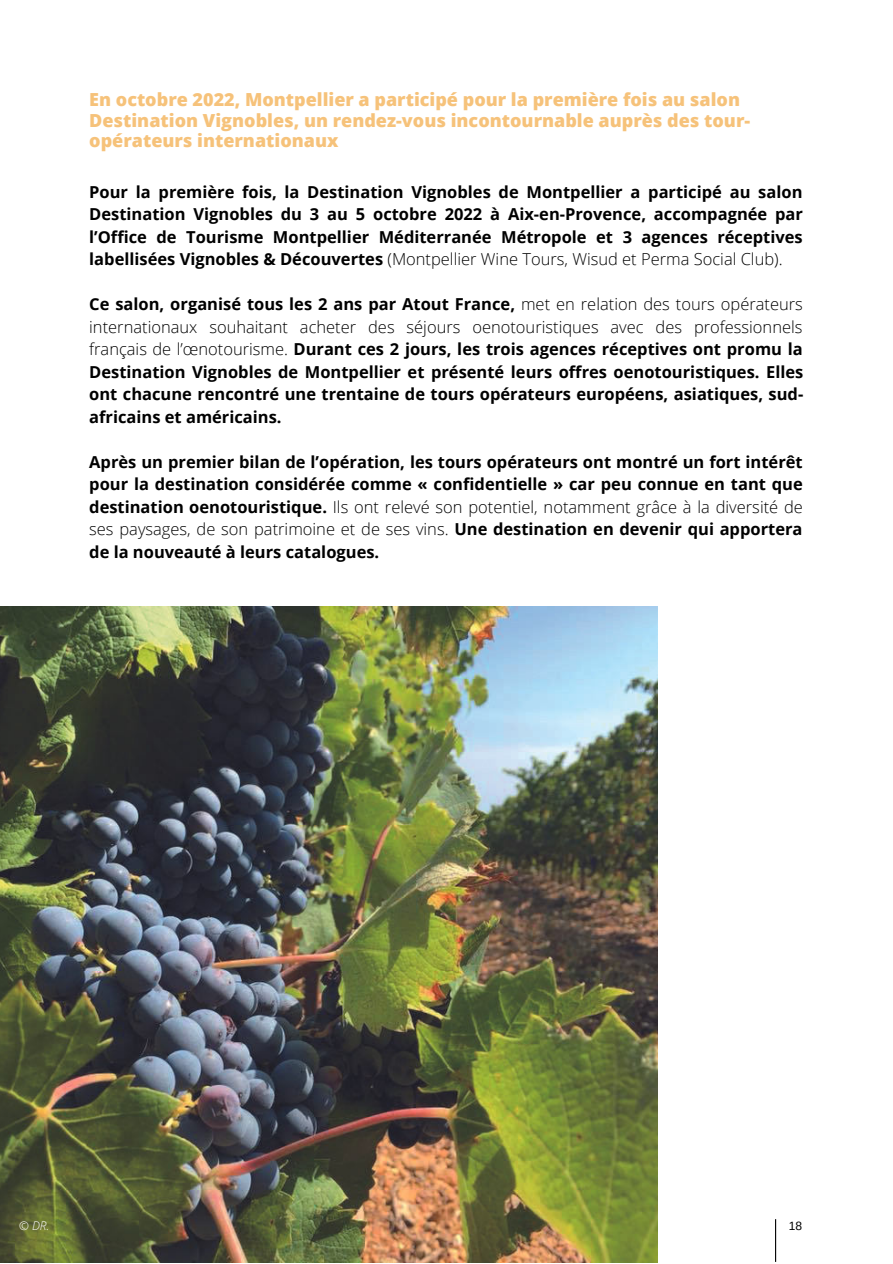
<style>
.page{position:relative;width:893px;height:1264px;background:#fff}
.page>*{position:absolute;margin:0;border:0;box-sizing:border-box;transform-origin:0 0}
.t1{font:800 18px/20.2px "Open Sans";color:#f6c27a}
.t2{font:700 16.5px/22.5px "Open Sans";color:#000;text-align:justify}
.t3{font:italic 300 12px "Open Sans";color:#fff}
.t4{font:12px "Arimo";color:#000}
.s1{font-weight:300}
</style>
<div class="page">
<hr style="left:775px;top:1219px;width:1px;height:42px;background:#000">
<img style="left:0;top:606px;width:658px;height:656px">
<p class="t1" style="left:89px;top:89px;width:662px">En octobre 2022, Montpellier a participé pour la première fois au salon<br>Destination Vignobles, un rendez-vous incontournable auprès des tour&shy;opérateurs internationaux</p>
<p class="t2" style="left:89px;top:180px;width:715px">Pour la première fois, la Destination Vignobles de Montpellier a participé au salon Destination Vignobles du 3 au 5 octobre 2022 à Aix-en-Provence, accompagnée par l’Office de Tourisme Montpellier Méditerranée Métropole et 3 agences réceptives labellisées Vignobles &amp; Découvertes <span class="s1">(Montpellier Wine Tours, Wisud et Perma Social Club).</span></p>
<p class="t2" style="left:89px;top:292px;width:715px">Ce salon, organisé tous les 2 ans par Atout France, <span class="s1">met en relation des tours opérateurs internationaux souhaitant acheter des séjours oenotouristiques avec des professionnels français de l’œnotourisme.</span> Durant ces 2 jours, les trois agences réceptives ont promu la Destination Vignobles de Montpellier et présenté leurs offres oenotouristiques. Elles ont chacune rencontré une trentaine de tours opérateurs européens, asiatiques, sud&shy;africains et américains.</p>
<p class="t2" style="left:89px;top:450px;width:715px">Après un premier bilan de l’opération, les tours opérateurs ont montré un fort intérêt pour la destination considérée comme « confidentielle » car peu connue en tant que destination oenotouristique. <span class="s1">Ils ont relevé son potentiel, notamment grâce à la diversité de ses paysages, de son patrimoine et de ses vins.</span> Une destination en devenir qui apportera de la nouveauté à leurs catalogues.</p>
<p class="t3" style="left:19px;top:1217px;width:32px">© DR.</p>
<p class="t4" style="left:788px;top:1218px;width:15px">18</p>
</div>
